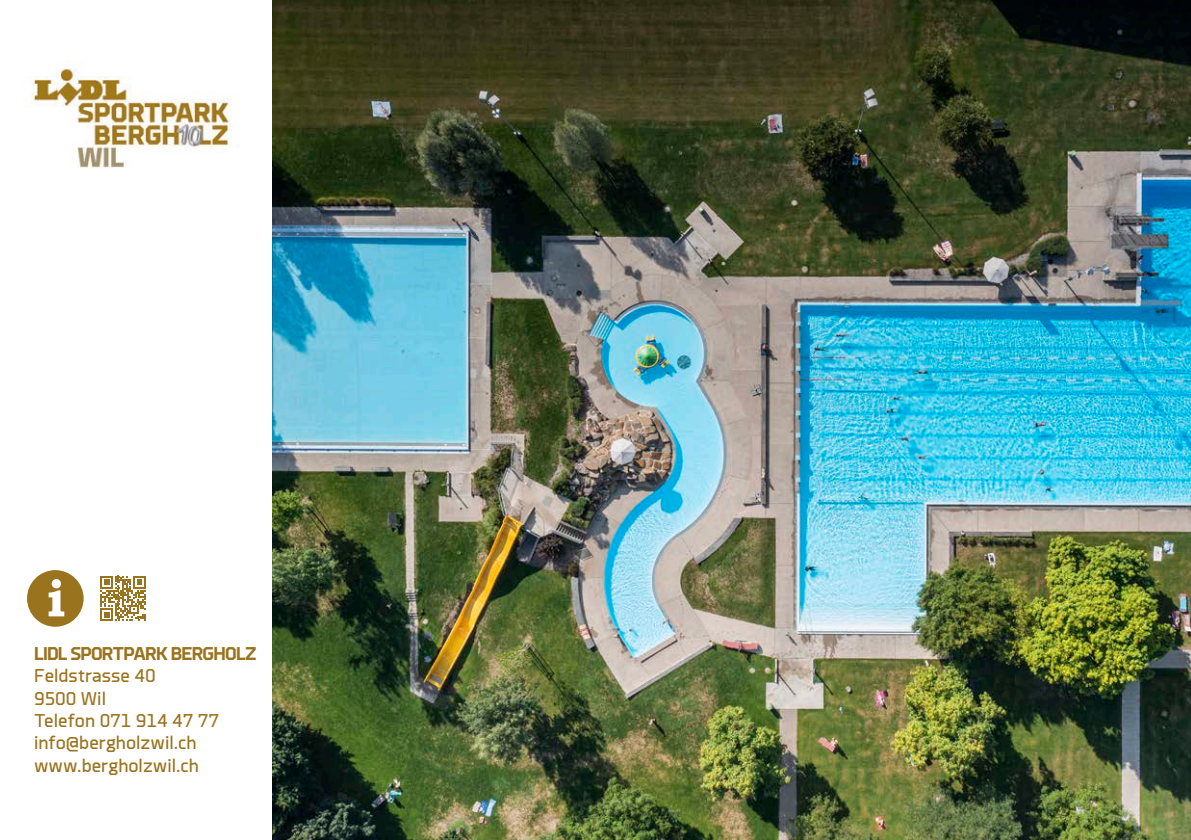
<style>
.page{position:relative;width:1191px;height:840px;background:#fff}
.page>*{position:absolute;margin:0;border:0;box-sizing:border-box;transform-origin:0 0}
.t1{font:700 52px "Bookman Old Style";color:#fff}
.t2{font:19px/22.4px "Brooklyn";color:#99731d}
.t3{font:700 19px "Brooklyn";letter-spacing:-.04em;color:#99731d}
</style>
<div class="page">
<div style="left:27px;top:569px;width:57px;height:57px;background:#99731d;border-radius:50%"></div>
<img style="left:272px;top:0;width:919px;height:839px">
<svg style="left:100px;top:575px;width:46px;height:45px"></svg>
<img style="left:32px;top:68px;width:200px;height:101px">
<h1 class="t1" style="left:47px;top:560px;width:20px">i</h1>
<p class="t3" style="left:34px;top:643px;width:224px">LIDL SPORTPARK BERGHOLZ</p>
<p class="t2" style="left:34px;top:664px;width:187px">Feldstrasse 40<br>9500 Wil<br>Telefon 071 914 47 77 info@bergholzwil.ch www.bergholzwil.ch</p>
</div>
